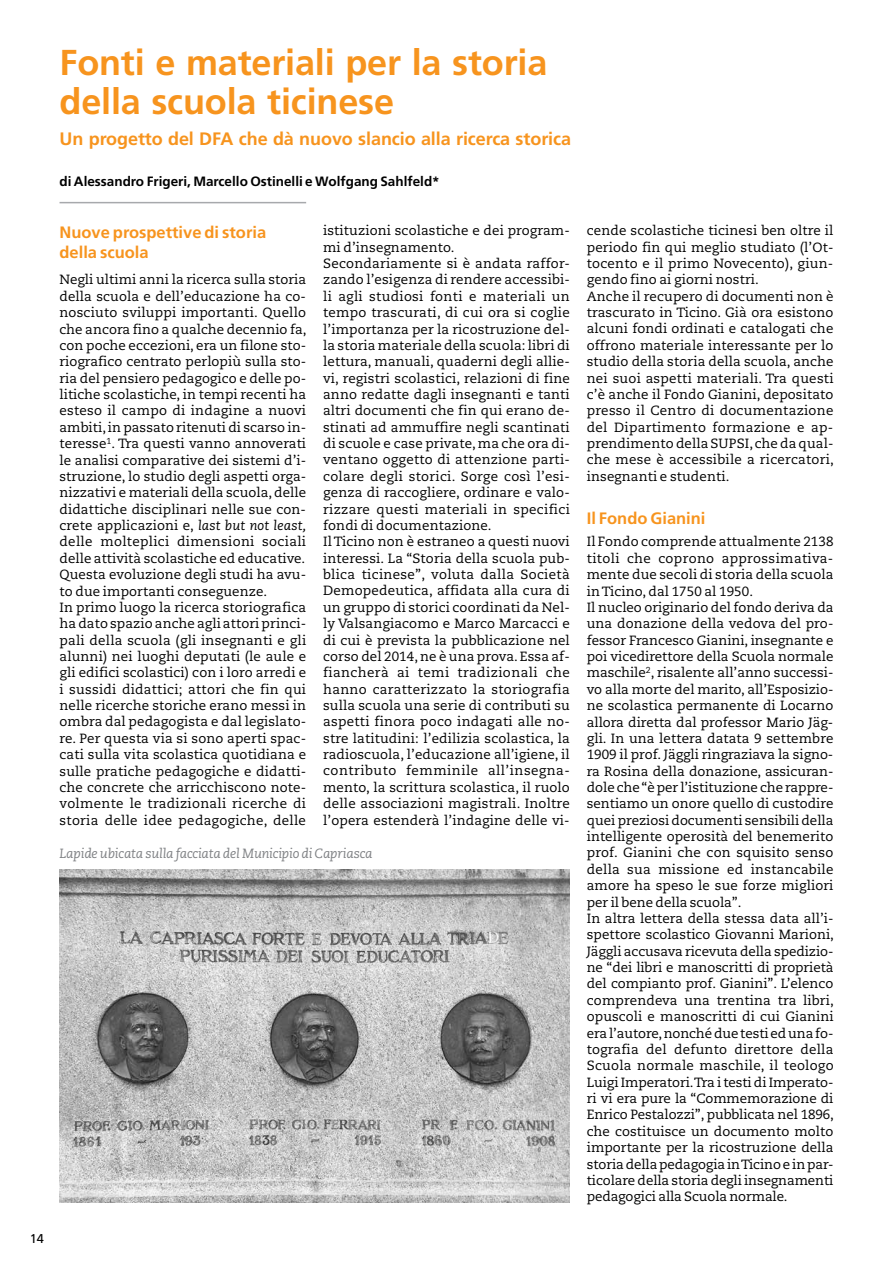
<style>
.page{position:relative;width:893px;height:1263px;background:#fff}
.page>*{position:absolute;margin:0;border:0;box-sizing:border-box;transform-origin:0 0}
.t1{font:700 36px/39px "Frutiger";letter-spacing:-.005em;color:#f7941e}
.t2{font:700 18px "Frutiger";letter-spacing:-.005em;color:#f7941e}
.t3{font:700 16.5px/19.5px "Frutiger";color:#f7941e}
.t4{font:700 13.5px "Frutiger";color:#000}
.t5{font:13.35px/16.4px "Caecilia";letter-spacing:.01em;color:#000}
.t6{font:italic 13.35px "Caecilia";letter-spacing:-.01em;color:#808285}
.t7{font:12.75px "Frutiger";color:#000}
.s1{font-style:italic}
</style>
<div class="page">
<hr style="left:60px;top:202px;width:246px;height:1px;background:#a7a9ac">
<img style="left:60px;top:870px;width:510px;height:332px">
<p class="t7" style="left:30px;top:1231px;width:16px">14</p>
<h1 class="t1" style="left:60px;top:42px;width:489px">Fonti e materiali per la storia della scuola ticinese</h1>
<h2 class="t2" style="left:60px;top:128px;width:513px">Un progetto del DFA che dà nuovo slancio alla ricerca storica</h2>
<p class="t4" style="left:60px;top:174px;width:382px">di Alessandro Frigeri, Marcello Ostinelli e Wolfgang Sahlfeld*</p>
<p class="t5" style="left:323px;top:223px;width:248px">istituzioni scolastiche e dei program&shy;mi d’insegnamento.<br>Secondariamente si è andata raffor&shy;zando l’esigenza di rendere accessibi&shy;li agli studiosi fonti e materiali un tempo trascurati, di cui ora si coglie l’importanza per la ricostruzione del&shy;la storia materiale della scuola: libri di lettura, manuali, quaderni degli allie&shy;vi, registri scolastici, relazioni di fine anno redatte dagli insegnanti e tanti altri documenti che fin qui erano de&shy;stinati ad ammuffire negli scantinati di scuole e case private, ma che ora di&shy;ventano oggetto di attenzione parti&shy;colare degli storici. Sorge così l’esi&shy;genza di raccogliere, ordinare e valo&shy;rizzare questi materiali in specifici fondi di documentazione.<br>Il Ticino non è estraneo a questi nuovi interessi. La “Storia della scuola pub&shy;blica ticinese”, voluta dalla Società Demopedeutica, affidata alla cura di un gruppo di storici coordinati da Nel&shy;ly Valsangiacomo e Marco Marcacci e di cui è prevista la pubblicazione nel corso del 2014, ne è una prova. Essa af&shy;fiancherà ai temi tradizionali che hanno caratterizzato la storiografia sulla scuola una serie di contributi su aspetti finora poco indagati alle no&shy;stre latitudini: l’edilizia scolastica, la radioscuola, l’educazione all’igiene, il contributo femminile all’insegna&shy;mento, la scrittura scolastica, il ruolo delle associazioni magistrali. Inoltre l’opera estenderà l’indagine delle vi-</p>
<p class="t5" style="left:587px;top:223px;width:249px">cende scolastiche ticinesi ben oltre il periodo fin qui meglio studiato (l’Ot&shy;tocento e il primo Novecento), giun&shy;gendo fino ai giorni nostri.<br>Anche il recupero di documenti non è trascurato in Ticino. Già ora esistono alcuni fondi ordinati e catalogati che offrono materiale interessante per lo studio della storia della scuola, anche nei suoi aspetti materiali. Tra questi c’è anche il Fondo Gianini, depositato presso il Centro di documentazione del Dipartimento formazione e ap&shy;prendimento della SUPSI, che da qual&shy;che mese è accessibile a ricercatori, insegnanti e studenti.</p>
<p class="t3" style="left:60px;top:223px;width:208px">Nuove prospettive di storia della scuola</p>
<p class="t5" style="left:60px;top:272px;width:249px">Negli ultimi anni la ricerca sulla storia della scuola e dell’educazione ha co&shy;nosciuto sviluppi importanti. Quello che ancora fino a qualche decennio fa, con poche eccezioni, era un filone sto&shy;riografico centrato perlopiù sulla sto&shy;ria del pensiero pedagogico e delle po&shy;litiche scolastiche, in tempi recenti ha esteso il campo di indagine a nuovi ambiti, in passato ritenuti di scarso in&shy;teresse<sup>1</sup>. Tra questi vanno annoverati le analisi comparative dei sistemi d’i&shy;struzione, lo studio degli aspetti orga&shy;nizzativi e materiali della scuola, delle didattiche disciplinari nelle sue con&shy;crete applicazioni e, <span class="s1">last but not least, </span>delle molteplici dimensioni sociali delle attività scolastiche ed educative.<br>Questa evoluzione degli studi ha avu&shy;to due importanti conseguenze.<br>In primo luogo la ricerca storiografica ha dato spazio anche agli attori princi&shy;pali della scuola (gli insegnanti e gli alunni) nei luoghi deputati (le aule e gli edifici scolastici) con i loro arredi e i sussidi didattici; attori che fin qui nelle ricerche storiche erano messi in ombra dal pedagogista e dal legislato&shy;re. Per questa via si sono aperti spac&shy;cati sulla vita scolastica quotidiana e sulle pratiche pedagogiche e didatti&shy;che concrete che arricchiscono note&shy;volmente le tradizionali ricerche di storia delle idee pedagogiche, delle</p>
<p class="t3" style="left:587px;top:508px;width:120px">Il Fondo Gianini</p>
<p class="t5" style="left:587px;top:534px;width:249px">Il Fondo comprende attualmente 2138 titoli che coprono approssimativa&shy;mente due secoli di storia della scuola in Ticino, dal 1750 al 1950.<br>Il nucleo originario del fondo deriva da una donazione della vedova del pro&shy;fessor Francesco Gianini, insegnante e poi vicedirettore della Scuola normale maschile<sup>2</sup>, risalente all’anno successi&shy;vo alla morte del marito, all’Esposizio&shy;ne scolastica permanente di Locarno allora diretta dal professor Mario Jäg&shy;gli. In una lettera datata 9 settembre 1909 il prof. Jäggli ringraziava la signo&shy;ra Rosina della donazione, assicuran&shy;dole che “è per l’istituzione che rappre&shy;sentiamo un onore quello di custodire quei preziosi documenti sensibili della intelligente operosità del benemerito prof. Gianini che con squisito senso della sua missione ed instancabile amore ha speso le sue forze migliori per il bene della scuola”.<br>In altra lettera della stessa data all’i&shy;spettore scolastico Giovanni Marioni, Jäggli accusava ricevuta della spedizio&shy;ne “dei libri e manoscritti di proprietà del compianto prof. Gianini”. L’elenco comprendeva una trentina tra libri, opuscoli e manoscritti di cui Gianini era l’autore, nonché due testi ed una fo&shy;tografia del defunto direttore della Scuola normale maschile, il teologo Luigi Imperatori. Tra i testi di Imperato&shy;ri vi era pure la “Commemorazione di Enrico Pestalozzi”, pubblicata nel 1896, che costituisce un documento molto importante per la ricostruzione della storia della pedagogia in Ticino e in par&shy;ticolare della storia degli insegnamenti pedagogici alla Scuola normale.</p>
<p class="t6" style="left:60px;top:845px;width:315px">Lapide ubicata sulla facciata del Municipio di Capriasca</p>
</div>
